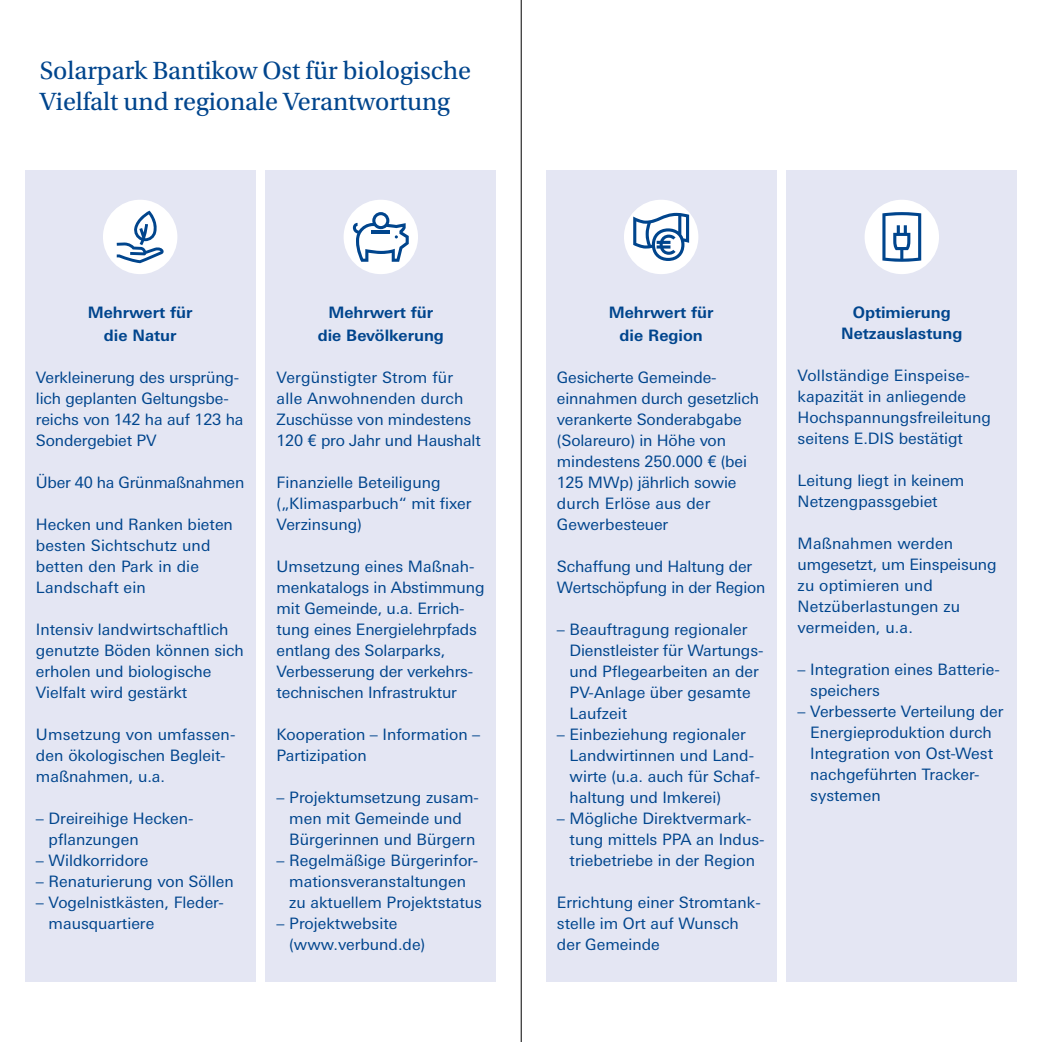
<style>
.page{position:relative;width:1042px;height:1042px;background:#fff}
.page>*{position:absolute;margin:0;border:0;box-sizing:border-box;transform-origin:0 0}
.t1{font:26.25px/31.5px "Utopia Std";letter-spacing:-.005em;color:#00458d}
.t2{font:15.75px/21px "Univers Next Pro";color:#00458d}
.t3{font:700 15.75px/22.8px "Univers Next Pro";color:#00458d;text-align:center}
</style>
<div class="page">
<div style="left:25px;top:170px;width:230px;height:811px;background:#e4e6f3"></div>
<div style="left:546px;top:170px;width:230px;height:811px;background:#e4e6f3"></div>
<div style="left:265px;top:170px;width:231px;height:811px;background:#e4e6f3"></div>
<div style="left:786px;top:170px;width:231px;height:811px;background:#e4e6f3"></div>
<div style="left:103px;top:200px;width:74px;height:74px;background:#fff;border-radius:50%"></div>
<div style="left:344px;top:200px;width:74px;height:74px;background:#fff;border-radius:50%"></div>
<div style="left:624px;top:200px;width:74px;height:74px;background:#fff;border-radius:50%"></div>
<div style="left:864px;top:200px;width:75px;height:74px;background:#fff;border-radius:50%"></div>
<svg style="left:633px;top:213px;width:56px;height:48px"></svg>
<svg style="left:353px;top:212px;width:56px;height:50px"></svg>
<svg style="left:882px;top:212px;width:39px;height:50px"></svg>
<svg style="left:117px;top:211px;width:47px;height:52px"></svg>
<hr style="left:521px;top:0;width:1px;height:1042px;background:#000">
<h1 class="t1" style="left:40px;top:55px;width:433px">Solarpark Bantikow Ost für biologische<br>Vielfalt und regionale Verantwortung</h1>
<p class="t3" style="left:88px;top:301px;width:106px">Mehrwert für die Natur</p>
<p class="t2" style="left:36px;top:367px;width:209px">Verkleinerung des ursprüng&shy;lich geplanten Geltungsbe&shy;reichs von 142 ha auf 123 ha<br>Sondergebiet PV</p>
<p class="t2" style="left:36px;top:472px;width:210px">Über 40 ha Grünmaßnahmen</p>
<p class="t2" style="left:36px;top:514px;width:198px">Hecken und Ranken bieten besten Sichtschutz und betten den Park in die<br>Landschaft ein</p>
<p class="t2" style="left:36px;top:619px;width:209px">Intensiv landwirtschaftlich genutzte Böden können sich erholen und biologische<br>Vielfalt wird gestärkt</p>
<p class="t2" style="left:36px;top:724px;width:201px">Umsetzung von umfassen&shy;den ökologischen Begleit&shy;maßnahmen, u.a.</p>
<p class="t2" style="left:49px;top:808px;width:145px;text-indent:-13px">– Dreireihige Hecken&shy;pflanzungen</p>
<p class="t2" style="left:36px;top:850px;width:114px">– Wildkorridore</p>
<p class="t2" style="left:36px;top:871px;width:199px">– Renaturierung von Söllen</p>
<p class="t2" style="left:49px;top:892px;width:177px;text-indent:-13px">– Vogelnistkästen, Fleder&shy;mausquartiere</p>
<p class="t3" style="left:318px;top:301px;width:128px">Mehrwert für die Bevölkerung</p>
<p class="t2" style="left:277px;top:367px;width:206px">Vergünstigter Strom für alle Anwohnenden durch<br>Zuschüsse von mindestens<br>120 € pro Jahr und Haushalt</p>
<p class="t2" style="left:277px;top:472px;width:196px">Finanzielle Beteiligung („Klimasparbuch“ mit fixer<br>Verzinsung)</p>
<p class="t2" style="left:277px;top:556px;width:209px">Umsetzung eines Maßnah&shy;menkatalogs in Abstimmung mit Gemeinde, u.a. Errich&shy;tung eines Energielehrpfads entlang des Solarparks,<br>Verbesserung der verkehrs&shy;technischen Infrastruktur</p>
<p class="t2" style="left:277px;top:724px;width:205px">Kooperation – Information –<br>Partizipation</p>
<p class="t2" style="left:277px;top:787px;width:204px;text-align:center">– Projektumsetzung zusam&shy;men mit Gemeinde und<br>Bürgerinnen und Bürgern</p>
<p class="t2" style="left:289px;top:850px;width:194px;text-indent:-13px">– Regelmäßige Bürgerinfor&shy;mationsveranstaltungen zu aktuellem Projektstatus</p>
<p class="t2" style="left:289px;top:913px;width:138px;text-indent:-13px">– Projektwebsite (www.verbund.de)</p>
<p class="t3" style="left:609px;top:301px;width:106px">Mehrwert für die Region</p>
<p class="t2" style="left:557px;top:367px;width:204px">Gesicherte Gemeinde&shy;einnahmen durch gesetzlich verankerte Sonderabgabe (Solareuro) in Höhe von mindestens 250.000 € (bei<br>125 MWp) jährlich sowie durch Erlöse aus der<br>Gewerbesteuer</p>
<p class="t2" style="left:557px;top:556px;width:210px">Schaffung und Haltung der<br>Wertschöpfung in der Region</p>
<p class="t2" style="left:569px;top:619px;width:195px;text-indent:-13px">– Beauftragung regionaler<br>Dienstleister für Wartungs&shy;und Pflegearbeiten an der<br>PV-Anlage über gesamte<br>Laufzeit</p>
<p class="t2" style="left:569px;top:724px;width:192px;text-indent:-13px">– Einbeziehung regionaler<br>Landwirtinnen und Land&shy;wirte (u.a. auch für Schaf&shy;haltung und Imkerei)</p>
<p class="t2" style="left:569px;top:808px;width:196px;text-indent:-13px">– Mögliche Direktvermark&shy;tung mittels PPA an Indus&shy;triebetriebe in der Region</p>
<p class="t2" style="left:557px;top:892px;width:205px">Errichtung einer Stromtank&shy;stelle im Ort auf Wunsch der Gemeinde</p>
<p class="t3" style="left:841px;top:302px;width:123px;line-height:21px">Optimierung<br>Netzauslastung</p>
<p class="t2" style="left:797px;top:365px;width:195px">Vollständige Einspeise&shy;kapazität in anliegende<br>Hochspannungsfreileitung seitens E.DIS bestätigt</p>
<p class="t2" style="left:797px;top:470px;width:168px">Leitung liegt in keinem<br>Netzengpassgebiet</p>
<p class="t2" style="left:797px;top:533px;width:200px">Maßnahmen werden umgesetzt, um Einspeisung zu optimieren und<br>Netzüberlastungen zu vermeiden, u.a.</p>
<p class="t2" style="left:810px;top:659px;width:191px;text-indent:-13px">– Integration eines Batterie&shy;speichers</p>
<p class="t2" style="left:810px;top:701px;width:195px;text-indent:-13px">– Verbesserte Verteilung der<br>Energieproduktion durch<br>Integration von Ost-West nachgeführten Tracker&shy;systemen</p>
</div>
